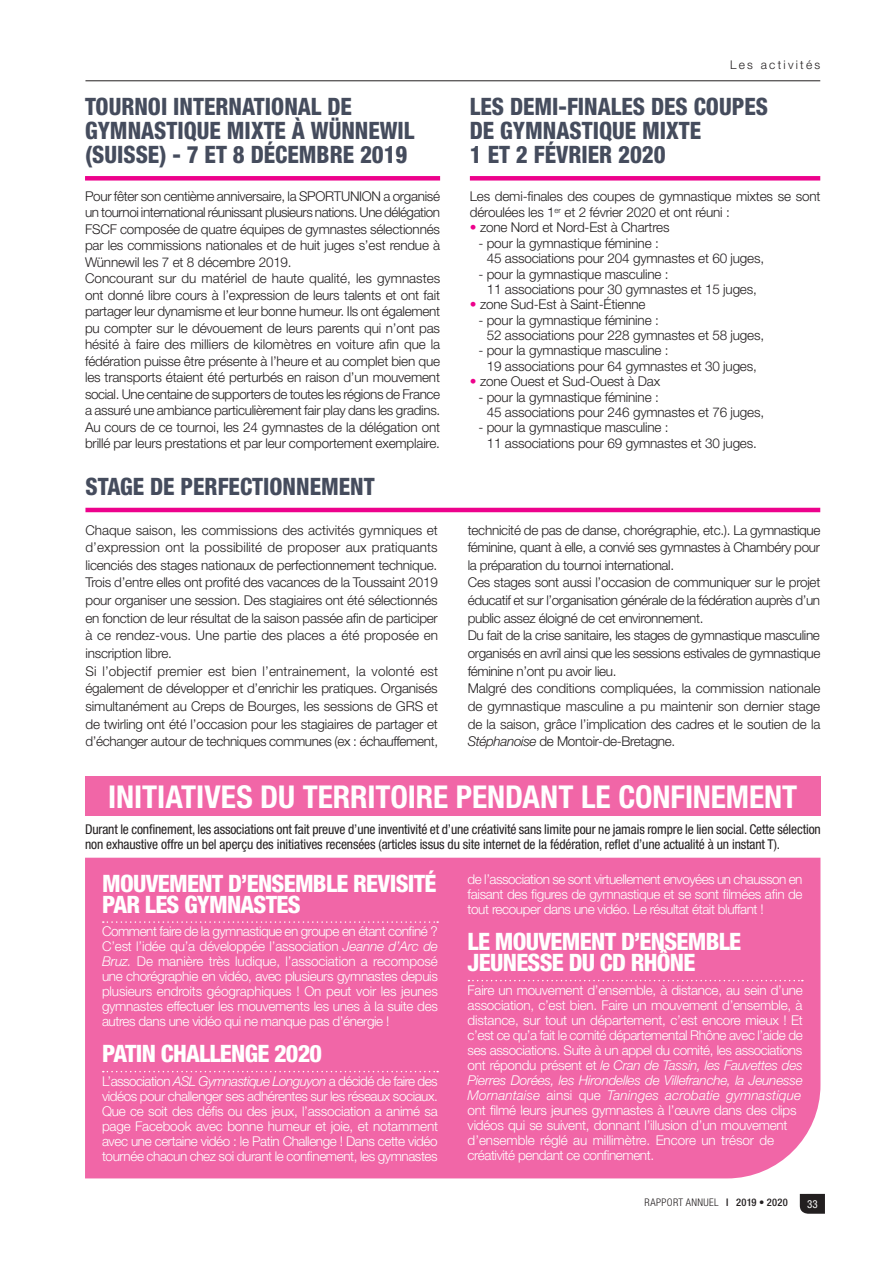
<style>
.page{position:relative;width:893px;height:1263px;background:#fff}
.page>*{position:absolute;margin:0;border:0;box-sizing:border-box;transform-origin:0 0}
.t1{font:700 condensed 31.5px "Helvetica Neue LT Std";letter-spacing:-.005em;color:#fff}
.t2{font:800 condensed 24px/24px "Helvetica Neue LT Std";color:#454c5d;scale:.95 1}
.t3{font:800 condensed 24px/21px "Helvetica Neue LT Std";letter-spacing:-.03em;color:#fff}
.t4{font:300 13.5px/17.7px "Helvetica Neue LT Std";letter-spacing:-.015em;color:#231f20}
.t5{font:300 13.5px/15px "Helvetica Neue LT Std";letter-spacing:-.025em;color:#fff;text-align:justify}
.t6{font:condensed 13.5px/15px "Helvetica Neue LT Std";letter-spacing:-.01em;color:#231f20}
.t7{font:300 12px "Helvetica Neue LT Std";letter-spacing:.185em;color:#231f20}
.t8{font:condensed 10.95px "Helvetica Neue LT Std";color:#fff}
.t9{font:300 condensed 10.5px "Helvetica Neue LT Std";letter-spacing:.035em;color:#231f20}
.s1{color:#ed028c}
.s2{font-style:italic}
.s3{font-weight:500}
</style>
<div class="page">
<div style="left:85px;top:176px;width:355px;height:5px;background:#ed028c"></div>
<div style="left:470px;top:176px;width:350px;height:5px;background:#ed028c"></div>
<hr style="left:85px;top:508px;width:735px;height:4px;background:#ed028c">
<div style="left:85px;top:858px;width:735px;height:320px;background:#f166a7"></div>
<svg style="left:103px;top:921px;width:335px;height:2px"></svg>
<svg style="left:103px;top:1071px;width:335px;height:1px"></svg>
<svg style="left:468px;top:980px;width:335px;height:1px"></svg>
<div style="left:85px;top:776px;width:736px;height:40px;background:#f166a7"></div>
<hr style="left:85px;top:81px;width:735px;height:1px;background:#231f20">
<svg style="left:800px;top:1194px;width:25px;height:20px"></svg>
<h2 class="t2" style="left:85px;top:94px;width:348px">TOURNOI INTERNATIONAL DE<br>GYMNASTIQUE MIXTE À WÜNNEWIL (SUISSE) - 7 ET 8 DÉCEMBRE 2019</h2>
<p class="t4" style="left:85px;top:187px;width:357px;line-height:16.5px">Pour fêter son centième anniversaire, la SPORTUNION a organisé un tournoi international réunissant plusieurs nations. Une délégation FSCF composée de quatre équipes de gymnastes sélectionnés par les commissions nationales et de huit juges s’est rendue à Wünnewil les 7 et 8 décembre 2019.<br>Concourant sur du matériel de haute qualité, les gymnastes ont donné libre cours à l’expression de leurs talents et ont fait partager leur dynamisme et leur bonne humeur. Ils ont également pu compter sur le dévouement de leurs parents qui n’ont pas hésité à faire des milliers de kilomètres en voiture afin que la fédération puisse être présente à l’heure et au complet bien que les transports étaient été perturbés en raison d’un mouvement social. Une centaine de supporters de toutes les régions de France a assuré une ambiance particulièrement fair play dans les gradins.<br>Au cours de ce tournoi, les 24 gymnastes de la délégation ont brillé par leurs prestations et par leur comportement exemplaire.</p>
<p class="t7" style="left:730px;top:57px;width:92px">Les activités</p>
<h2 class="t2" style="left:470px;top:94px;width:315px">LES DEMI-FINALES DES COUPES<br>DE GYMNASTIQUE MIXTE<br>1 ET 2 FÉVRIER 2020</h2>
<p class="t4" style="left:470px;top:187px;width:352px;line-height:16.5px">Les demi-finales des coupes de gymnastique mixtes se sont déroulées les 1<sup>er</sup> et 2 février 2020 et ont réuni :</p>
<p class="t4" style="left:470px;top:218px;width:201px"><span class="s1">•</span> zone Nord et Nord-Est à Chartres</p>
<p class="t4" style="left:487px;top:235px;width:279px;line-height:15.5px;text-indent:-8px">- pour la gymnastique féminine :<br>45 associations pour 204 gymnastes et 60 juges,</p>
<p class="t4" style="left:487px;top:266px;width:272px;line-height:15.5px;text-indent:-8px">- pour la gymnastique masculine :<br>11 associations pour 30 gymnastes et 15 juges,</p>
<p class="t4" style="left:470px;top:295px;width:177px"><span class="s1">•</span> zone Sud-Est à Saint-Étienne</p>
<p class="t4" style="left:487px;top:312px;width:279px;line-height:15.5px;text-indent:-8px">- pour la gymnastique féminine :<br>52 associations pour 228 gymnastes et 58 juges,</p>
<p class="t4" style="left:487px;top:343px;width:272px;line-height:15.5px;text-indent:-8px">- pour la gymnastique masculine :<br>19 associations pour 64 gymnastes et 30 juges,</p>
<p class="t4" style="left:470px;top:372px;width:192px"><span class="s1">•</span> zone Ouest et Sud-Ouest à Dax</p>
<p class="t4" style="left:487px;top:389px;width:279px;line-height:15.5px;text-indent:-8px">- pour la gymnastique féminine :<br>45 associations pour 246 gymnastes et 76 juges,</p>
<p class="t4" style="left:487px;top:419px;width:272px;line-height:15.5px;text-indent:-8px">- pour la gymnastique masculine :<br>11 associations pour 69 gymnastes et 30 juges.</p>
<h2 class="t2" style="left:85px;top:474px;width:306px">STAGE DE PERFECTIONNEMENT</h2>
<p class="t4" style="left:85px;top:521px;width:354px">Chaque saison, les commissions des activités gymniques et d’expression ont la possibilité de proposer aux pratiquants licenciés des stages nationaux de perfectionnement technique.<br>Trois d’entre elles ont profité des vacances de la Toussaint 2019 pour organiser une session. Des stagiaires ont été sélectionnés en fonction de leur résultat de la saison passée afin de participer à ce rendez-vous. Une partie des places a été proposée en inscription libre.<br>Si l’objectif premier est bien l’entrainement, la volonté est également de développer et d’enrichir les pratiques. Organisés simultanément au Creps de Bourges, les sessions de GRS et de twirling ont été l’occasion pour les stagiaires de partager et d’échanger autour de techniques communes (ex : échauffement,</p>
<p class="t4" style="left:468px;top:521px;width:354px">technicité de pas de danse, chorégraphie, etc.). La gymnastique féminine, quant à elle, a convié ses gymnastes à Chambéry pour la préparation du tournoi international.<br>Ces stages sont aussi l’occasion de communiquer sur le projet éducatif et sur l’organisation générale de la fédération auprès d’un public assez éloigné de cet environnement.<br>Du fait de la crise sanitaire, les stages de gymnastique masculine organisés en avril ainsi que les sessions estivales de gymnastique féminine n’ont pu avoir lieu.<br>Malgré des conditions compliquées, la commission nationale de gymnastique masculine a pu maintenir son dernier stage de la saison, grâce l’implication des cadres et le soutien de la <span class="s2">Stéphanoise</span> de Montoir-de-Bretagne.</p>
<h1 class="t1" style="left:108px;top:777px;width:691px">INITIATIVES DU TERRITOIRE PENDANT LE CONFINEMENT</h1>
<p class="t6" style="left:85px;top:822px;width:737px">Durant le confinement, les associations ont fait preuve d’une inventivité et d’une créativité sans limite pour ne jamais rompre le lien social. Cette sélection non exhaustive offre un bel aperçu des initiatives recensées (articles issus du site internet de la fédération, reflet d’une actualité à un instant T).</p>
<h2 class="t3" style="left:102px;top:872px;width:336px">MOUVEMENT D’ENSEMBLE REVISITÉ<br>PAR LES GYMNASTES</h2>
<p class="t5" style="left:102px;top:924px;width:337px">Comment faire de la gymnastique en groupe en étant confiné ?<br>C’est l’idée qu’a développée l’association <span class="s2">Jeanne d’Arc de Bruz.</span> De manière très ludique, l’association a recomposé une chorégraphie en vidéo, avec plusieurs gymnastes depuis plusieurs endroits géographiques ! On peut voir les jeunes gymnastes effectuer les mouvements les unes à la suite des autres dans une vidéo qui ne manque pas d’énergie !</p>
<h2 class="t3" style="left:102px;top:1043px;width:221px">PATIN CHALLENGE 2020</h2>
<p class="t5" style="left:102px;top:1073px;width:338px">L’association <span class="s2">ASL Gymnastique Longuyon</span> a décidé de faire des vidéos pour challenger ses adhérentes sur les réseaux sociaux.<br>Que ce soit des défis ou des jeux, l’association a animé sa page Facebook avec bonne humeur et joie, et notamment avec une certaine vidéo : le Patin Challenge ! Dans cette vidéo tournée chacun chez soi durant le confinement, les gymnastes</p>
<p class="t5" style="left:468px;top:872px;width:336px">de l’association se sont virtuellement envoyées un chausson en faisant des figures de gymnastique et se sont filmées afin de tout recouper dans une vidéo. Le résultat était bluffant !</p>
<h2 class="t3" style="left:468px;top:931px;width:275px">LE MOUVEMENT D’ENSEMBLE<br>JEUNESSE DU CD RHÔNE</h2>
<p class="t5" style="left:468px;top:982px;width:337px;text-align:left">Faire un mouvement d’ensemble, à distance, au sein d’une association, c’est bien. Faire un mouvement d’ensemble, à distance, sur tout un département, c’est encore mieux ! Et c’est ce qu’a fait le comité départemental Rhône avec l’aide de ses associations. Suite à un appel du comité, les associations ont répondu présent et <span class="s2">le Cran de Tassin, les Fauvettes des Pierres Dorées, les Hirondelles de Villefranche, la Jeunesse Mornantaise</span> ainsi que <span class="s2">Taninges acrobatie gymnastique </span>ont filmé leurs jeunes gymnastes à l’œuvre dans des clips vidéos qui se suivent, donnant l’illusion d’un mouvement d’ensemble réglé au millimètre. Encore un trésor de créativité pendant ce confinement.</p>
<p class="t9" style="left:645px;top:1196px;width:145px">RAPPORT ANNUEL <span class="s3">I 2019 • 2020</span></p>
<p class="t8" style="left:807px;top:1198px;width:12px">33</p>
</div>
